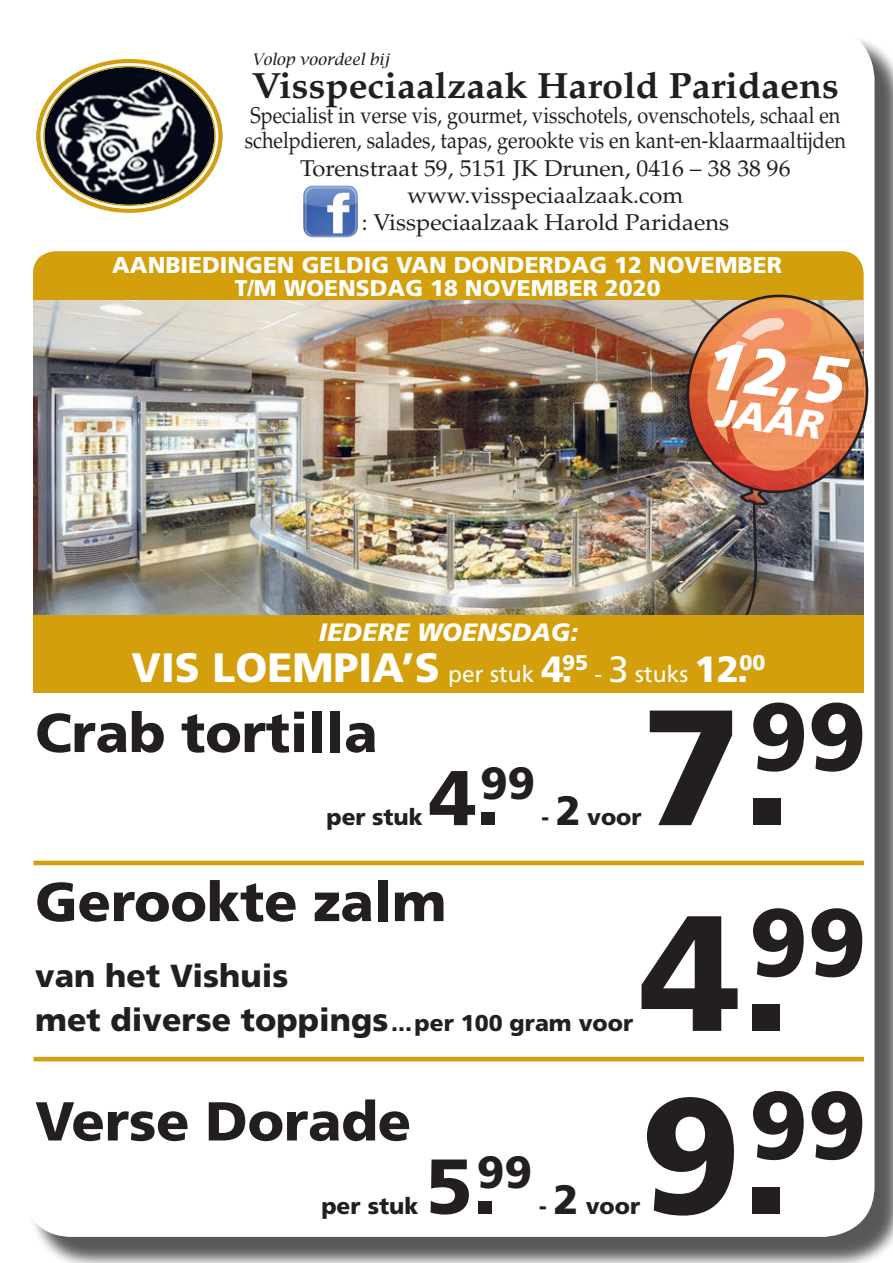
<style>
.page{position:relative;width:893px;height:1263px;background:#fff}
.page>*{position:absolute;margin:0;border:0;box-sizing:border-box;transform-origin:0 0}
.t1{font:900 164.1px "Frutiger";color:#231f20}
.t2{font:900 77.55px "Frutiger";color:#231f20}
.t3{font:italic 900 66.15px "Frutiger";color:#fff}
.t4{font:900 54.75px "Frutiger";letter-spacing:-.005em;color:#231f20}
.t5{font:900 41.1px "Frutiger";color:#fff}
.t6{font:italic 900 39.6px "Frutiger";color:#fff}
.t7{font:700 36.45px "Palatino";color:#231f20;scale:1.04 1}
.t8{font:900 31.95px "Frutiger";color:#231f20}
.t9{font:italic 900 25.05px "Frutiger";color:#fff}
.t10{font:22.8px "Palatino";color:#231f20;scale:.87 1}
.t11{font:22.8px "Palatino";color:#231f20;scale:1.04 1}
.t12{font:900 22.8px "Frutiger";color:#fff}
.t13{font:900 22.8px "Frutiger";color:#231f20}
.t14{font:22.8px "Frutiger";color:#fff}
._01_Tekst{font:italic 15.9px "Lucida Bright";color:#231f20}
.s1{font-weight:400;font-size:22.8px}
.s2{font-size:36.45px}
.s3{font-weight:900;font-size:36.45px}
.s4{font-size:41.1px}
.s5{font-size:22.8px}
</style>
<div class="page">
<div style="left:28px;top:34px;width:865px;height:1229px;background:#231f20;opacity:.5"></div>
<div style="left:21px;top:28px;width:853px;height:1209px;background:#fff;border-radius:51px"></div>
<img style="left:37px;top:60px;width:185px;height:153px">
<div style="left:37px;top:59px;width:185px;height:154px;border:8px solid #fff;border-radius:50%"></div>
<div style="left:37px;top:59px;width:185px;height:154px;border:4px solid #d49f0c;border-radius:50%"></div>
<img style="left:303px;top:186px;width:55px;height:51px">
<img style="left:33px;top:251px;width:853px;height:458px">
<div style="left:33px;top:615px;width:831px;height:77px;background:#d49f0c"></div>
<hr style="left:33px;top:861px;width:831px;height:4px;background:#d49f0c">
<hr style="left:33px;top:1057px;width:831px;height:4px;background:#d49f0c">
<p class="_01_Tekst" style="left:252px;top:50px;width:138px">Volop voordeel bij</p>
<p class="t7" style="left:252px;top:64px;width:566px">Visspeciaalzaak Harold Paridaens</p>
<p class="t10" style="left:250px;top:102px;width:680px">Specialist in verse vis, gourmet, visschotels, ovenschotels, schaal en</p>
<p class="t10" style="left:245px;top:127px;width:692px">schelpdieren, salades, tapas, gerookte vis en kant-en-klaarmaaltijden</p>
<p class="t11" style="left:300px;top:154px;width:473px">Torenstraat 59, 5151 JK Drunen, 0416 – 38 38 96</p>
<p class="t11" style="left:407px;top:182px;width:267px">www.visspeciaalzaak.com</p>
<p class="t11" style="left:362px;top:209px;width:355px">: Visspeciaalzaak Harold Paridaens</p>
<p class="t12" style="left:112px;top:251px;width:671px">AANBIEDINGEN GELDIG VAN DONDERDAG 12 NOVEMBER</p>
<p class="t12" style="left:235px;top:274px;width:427px">T/M WOENSDAG 18 NOVEMBER 2020</p>
<p class="t3" style="left:710px;top:325px;width:143px;rotate:7deg">12,5</p>
<p class="t6" style="left:720px;top:389px;width:107px;rotate:7deg">JAAR</p>
<p class="t9" style="left:319px;top:618px;width:261px">IEDERE WOENSDAG:</p>
<p class="t5" style="left:132px;top:643px;width:458px">VIS LOEMPIA’S <span class="s1">per stuk</span> <span class="s2">4.</span><sup>95</sup></p>
<p class="t14" style="left:594px;top:661px;width:173px">- <span class="s2">3</span> stuks <span class="s3">12.</span><sup>00</sup></p>
<p class="t4" style="left:35px;top:700px;width:344px">Crab tortilla</p>
<p class="t1" style="left:641px;top:669px;width:226px">7.<sup>99</sup></p>
<p class="t2" style="left:429px;top:751px;width:108px">4.<sup>99</sup></p>
<p class="t13" style="left:542px;top:803px;width:101px">- <span class="s4">2</span> voor</p>
<p class="t13" style="left:326px;top:803px;width:98px">per stuk</p>
<p class="t4" style="left:35px;top:869px;width:413px">Gerookte zalm</p>
<p class="t8" style="left:35px;top:957px;width:255px">van het Vishuis</p>
<p class="t8" style="left:35px;top:1000px;width:599px">met diverse toppings<span class="s5">...per 100 gram voor</span></p>
<p class="t1" style="left:640px;top:874px;width:227px">4.<sup>99</sup></p>
<p class="t4" style="left:35px;top:1088px;width:377px">Verse Dorade</p>
<p class="t13" style="left:321px;top:1192px;width:98px">per stuk</p>
<p class="t2" style="left:425px;top:1139px;width:108px">5.<sup>99</sup></p>
<p class="t1" style="left:640px;top:1057px;width:227px">9.<sup>99</sup></p>
<p class="t13" style="left:539px;top:1192px;width:103px">- <span class="s4">2</span> voor</p>
</div>
